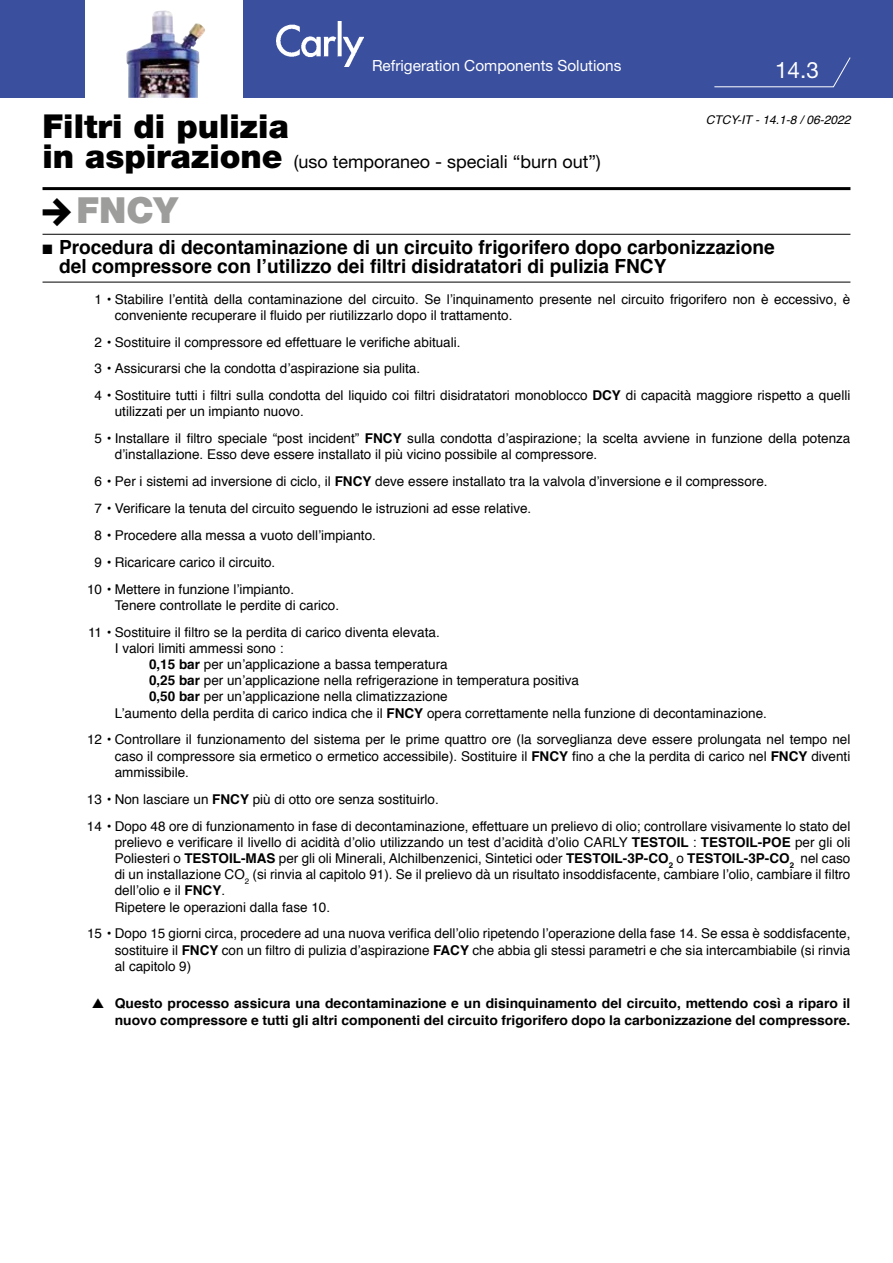
<style>
.page{position:relative;width:893px;height:1263px;background:#fff}
.page>*{position:absolute;margin:0;border:0;box-sizing:border-box;transform-origin:0 0}
.t1{font:900 36px "Helvetica Neue LT Pro";color:#9d9d9c}
.t2{font:900 33px "Helvetica Neue LT Pro";color:#000}
.t3{font:22.5px "Helvetica Neue LT Pro";color:#fff}
.t4{font:700 19.5px/18.8px "Helvetica";color:#000}
.t5{font:18px "Helvetica Neue LT Pro";color:#000}
.t6{font:15.3px "Helvetica Neue LT Pro";color:#fff}
.t7{font:13.5px/16.2px "Helvetica";color:#000}
.t8{font:700 13.5px/16.2px "Helvetica";color:#000}
.t9{font:italic 12px "Helvetica";color:#000}
.s1{font-weight:900;font-size:33px}
.s2{font-weight:700}
</style>
<div class="page">
<div style="left:0;top:0;width:893px;height:98px;background:#3a4f9d"></div>
<hr style="left:43px;top:187px;width:807px;height:3px;background:#000">
<hr style="left:43px;top:234px;width:807px;height:1px;background:#000">
<div style="left:85px;top:0;width:157px;height:100px;background:#fff"></div>
<img style="left:276px;top:21px;width:88px;height:45px">
<svg style="left:714px;top:57px;width:137px;height:31px"></svg>
<img style="left:126px;top:10px;width:79px;height:88px">
<hr style="left:43px;top:282px;width:807px;height:1px;background:#000">
<p class="t6" style="left:372px;top:56px;width:251px">Refrigeration Components Solutions</p>
<h3 class="t3" style="left:775px;top:56px;width:45px">14.3</h3>
<h2 class="t2" style="left:43px;top:107px;width:248px">Filtri di pulizia</h2>
<h3 class="t5" style="left:43px;top:151px;width:560px"><span class="s1">in aspirazione</span> (uso temporaneo - speciali “burn out”)</h3>
<p class="t9" style="left:706px;top:110px;width:146px">CTCY-IT - 14.1-8 / 06-2022</p>
<h1 class="t1" style="left:77px;top:188px;width:103px">FNCY</h1>
<h3 class="t4" style="left:59px;top:238px;width:717px;text-indent:-17px">■ Procedura di decontaminazione di un circuito frigorifero dopo carbonizzazione del compressore con l’utilizzo dei filtri disidratatori di pulizia FNCY</h3>
<p class="t7" style="left:115px;top:291px;width:737px;text-indent:-20px">1 • Stabilire l’entità della contaminazione del circuito. Se l’inquinamento presente nel circuito frigorifero non è eccessivo, è conveniente recuperare il fluido per riutilizzarlo dopo il trattamento.</p>
<p class="t7" style="left:95px;top:329px;width:757px;line-height:26.8px">2 • Sostituire il compressore ed effettuare le verifiche abituali.<br>3 • Assicurarsi che la condotta d’aspirazione sia pulita.<br>4 • Sostituire tutti i filtri sulla condotta del liquido coi filtri disidratatori monoblocco <span class="s2">DCY</span> di capacità maggiore rispetto a quelli</p>
<p class="t7" style="left:95px;top:399px;width:757px;line-height:26.8px;text-indent:20px">utilizzati per un impianto nuovo.<br>5 • Installare il filtro speciale “post incident” <span class="s2">FNCY</span> sulla condotta d’aspirazione; la scelta avviene in funzione della potenza</p>
<p class="t7" style="left:115px;top:447px;width:484px">d’installazione. Esso deve essere installato il più vicino possibile al compressore.</p>
<p class="t7" style="left:95px;top:474px;width:675px">6 • Per i sistemi ad inversione di ciclo, il <span class="s2">FNCY</span> deve essere installato tra la valvola d’inversione e il compressore.</p>
<p class="t7" style="left:95px;top:501px;width:438px">7 • Verificare la tenuta del circuito seguendo le istruzioni ad esse relative.</p>
<p class="t7" style="left:95px;top:527px;width:283px">8 • Procedere alla messa a vuoto dell’impianto.</p>
<p class="t7" style="left:95px;top:554px;width:182px">9 • Ricaricare carico il circuito.</p>
<p class="t7" style="left:87px;top:581px;width:209px">10 • Mettere in funzione l’impianto.</p>
<p class="t7" style="left:88px;top:592px;width:353px;line-height:26.8px;text-indent:27px">Tenere controllate le perdite di carico.<br>11 • Sostituire il filtro se la perdita di carico diventa elevata.</p>
<p class="t7" style="left:115px;top:640px;width:170px">I valori limiti ammessi sono :</p>
<p class="t7" style="left:149px;top:657px;width:300px"><span class="s2">0,15 bar</span> per un’applicazione a bassa temperatura</p>
<p class="t7" style="left:149px;top:673px;width:431px"><span class="s2">0,25 bar</span> per un’applicazione nella refrigerazione in temperatura positiva</p>
<p class="t7" style="left:149px;top:689px;width:300px"><span class="s2">0,50 bar</span> per un’applicazione nella climatizzazione</p>
<p class="t7" style="left:115px;top:705px;width:654px">L’aumento della perdita di carico indica che il <span class="s2">FNCY</span> opera correttamente nella funzione di decontaminazione.</p>
<p class="t7" style="left:115px;top:732px;width:737px;text-align:justify;text-indent:-28px">12 • Controllare il funzionamento del sistema per le prime quattro ore (la sorveglianza deve essere prolungata nel tempo nel caso il compressore sia ermetico o ermetico accessibile). Sostituire il <span class="s2">FNCY</span> fino a che la perdita di carico nel <span class="s2">FNCY</span> diventi ammissibile.</p>
<p class="t7" style="left:87px;top:786px;width:765px;line-height:26.8px">13 • Non lasciare un <span class="s2">FNCY</span> più di otto ore senza sostituirlo.<br>14 • Dopo 48 ore di funzionamento in fase di decontaminazione, effettuare un prelievo di olio; controllare visivamente lo stato del</p>
<p class="t7" style="left:115px;top:834px;width:737px">prelievo e verificare il livello di acidità d’olio utilizzando un test d’acidità d’olio CARLY <span class="s2">TESTOIL</span> : <span class="s2">TESTOIL-POE</span> per gli oli Poliesteri o <span class="s2">TESTOIL-MAS</span> per gli oli Minerali, Alchilbenzenici, Sintetici oder <span class="s2">TESTOIL-3P-CO</span><sub>2</sub> o <span class="s2">TESTOIL-3P-CO</span><sub>2</sub> nel caso di un installazione CO<sub>2</sub> (si rinvia al capitolo 91). Se il prelievo dà un risultato insoddisfacente, cambiare l’olio, cambiare il filtro dell’olio e il <span class="s2">FNCY</span>.<br>Ripetere le operazioni dalla fase 10.</p>
<p class="t7" style="left:115px;top:926px;width:737px;text-align:justify;text-indent:-28px">15 • Dopo 15 giorni circa, procedere ad una nuova verifica dell’olio ripetendo l’operazione della fase 14. Se essa è soddisfacente, sostituire il <span class="s2">FNCY</span> con un filtro di pulizia d’aspirazione <span class="s2">FACY</span> che abbia gli stessi parametri e che sia intercambiabile (si rinvia al capitolo 9)</p>
<p class="t8" style="left:115px;top:996px;width:737px">Questo processo assicura una decontaminazione e un disinquinamento del circuito, mettendo così a riparo il nuovo compressore e tutti gli altri componenti del circuito frigorifero dopo la carbonizzazione del compressore.</p>
</div>
